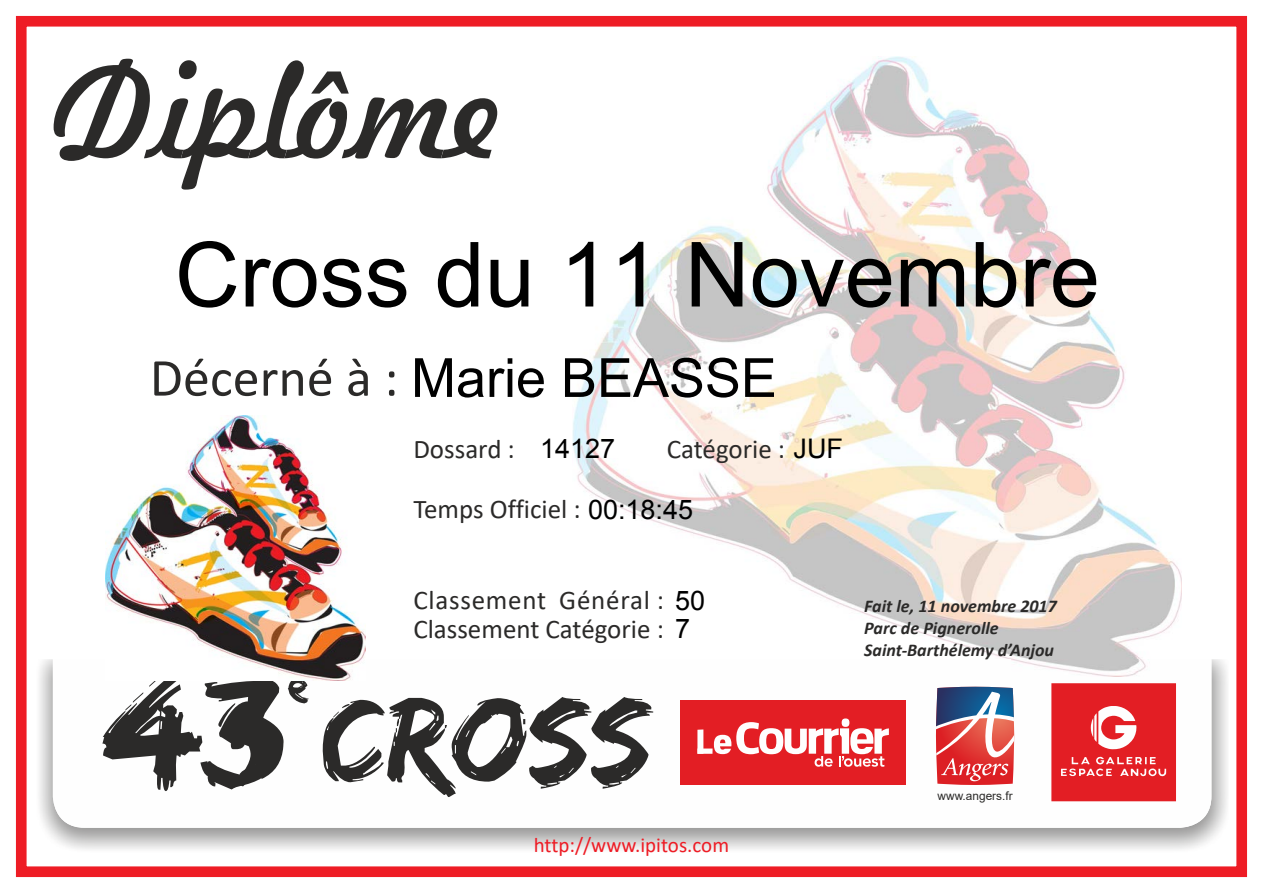
<style>
.page{position:relative;width:1263px;height:893px;background:#fff}
.page>*{position:absolute;margin:0;border:0;box-sizing:border-box;transform-origin:0 0}
.t1{font:129.15px "Freehand 521 BT";color:#2b2a29}
.t2{font:90px "Arial";color:#000}
.t3{font:54px "Arial";color:#000}
.t4{font:27px "Calibri";color:#2b2a29}
.t5{font:27px "Calibri";letter-spacing:.03em;color:#2b2a29}
.t6{font:27px "Arial";color:#000}
.t7{font:21px "Calibri";color:#ee1c25}
.t8{font:italic 700 18px/22px "Calibri";color:#2b2a29}
.t9{font:11.85px "Arial";color:#2b2a29}
.s1{font-family:"Calibri";color:#2b2a29}
.s2{font-family:"Arial";color:#000}
</style>
<div class="page">
<img style="left:39px;top:659px;width:1188px;height:190px">
<svg style="left:53px;top:659px;width:1158px;height:169px"></svg>
<svg style="left:323px;top:697px;width:330px;height:100px"></svg>
<svg style="left:102px;top:674px;width:207px;height:117px"></svg>
<svg style="left:1051px;top:683px;width:125px;height:118px;background:#e6373c"></svg>
<div style="left:680px;top:700px;width:226px;height:85px;background:#e31e24"></div>
<div style="left:842px;top:718px;width:7px;height:9px;background:#fefefe;border-radius:50%"></div>
<svg style="left:714px;top:722px;width:175px;height:45px"></svg>
<div style="left:697px;top:729px;width:6px;height:25px;background:#fefefe"></div>
<div style="left:697px;top:748px;width:16px;height:6px;background:#fefefe"></div>
<svg style="left:933px;top:684px;width:83px;height:103px"></svg>
<img style="left:573px;top:57px;width:609px;height:620px">
<div style="left:16px;top:16px;width:1231px;height:861px;border:11px solid #ee1c25"></div>
<img style="left:105px;top:416px;width:261px;height:264px">
<h1 class="t1" style="left:52px;top:24px;width:451px">Diplôme</h1>
<h2 class="t2" style="left:175px;top:225px;width:927px">Cross du 11 Novembre</h2>
<h3 class="t3" style="left:150px;top:348px;width:628px"><span class="s1">Décerné à :</span> Marie BEASSE</h3>
<p class="t6" style="left:540px;top:434px;width:77px">14127</p>
<p class="t4" style="left:413px;top:430px;width:103px">Dossard :</p>
<p class="t4" style="left:667px;top:430px;width:178px">Catégorie : <span class="s2">JUF</span></p>
<p class="t4" style="left:413px;top:490px;width:281px">Temps Officiel : <span class="s2">00:18:45</span></p>
<p class="t5" style="left:413px;top:581px;width:293px">Classement Général : <span class="s2">50</span></p>
<p class="t4" style="left:413px;top:610px;width:278px">Classement Catégorie : <span class="s2">7</span></p>
<p class="t7" style="left:534px;top:830px;width:197px">http://www.ipitos.com</p>
<p class="t8" style="left:864px;top:594px;width:194px">Fait le, 11 novembre 2017<br>Parc de Pignerolle<br>Saint-Barthélemy d’Anjou</p>
<p class="t9" style="left:937px;top:788px;width:77px">www.angers.fr</p>
</div>
